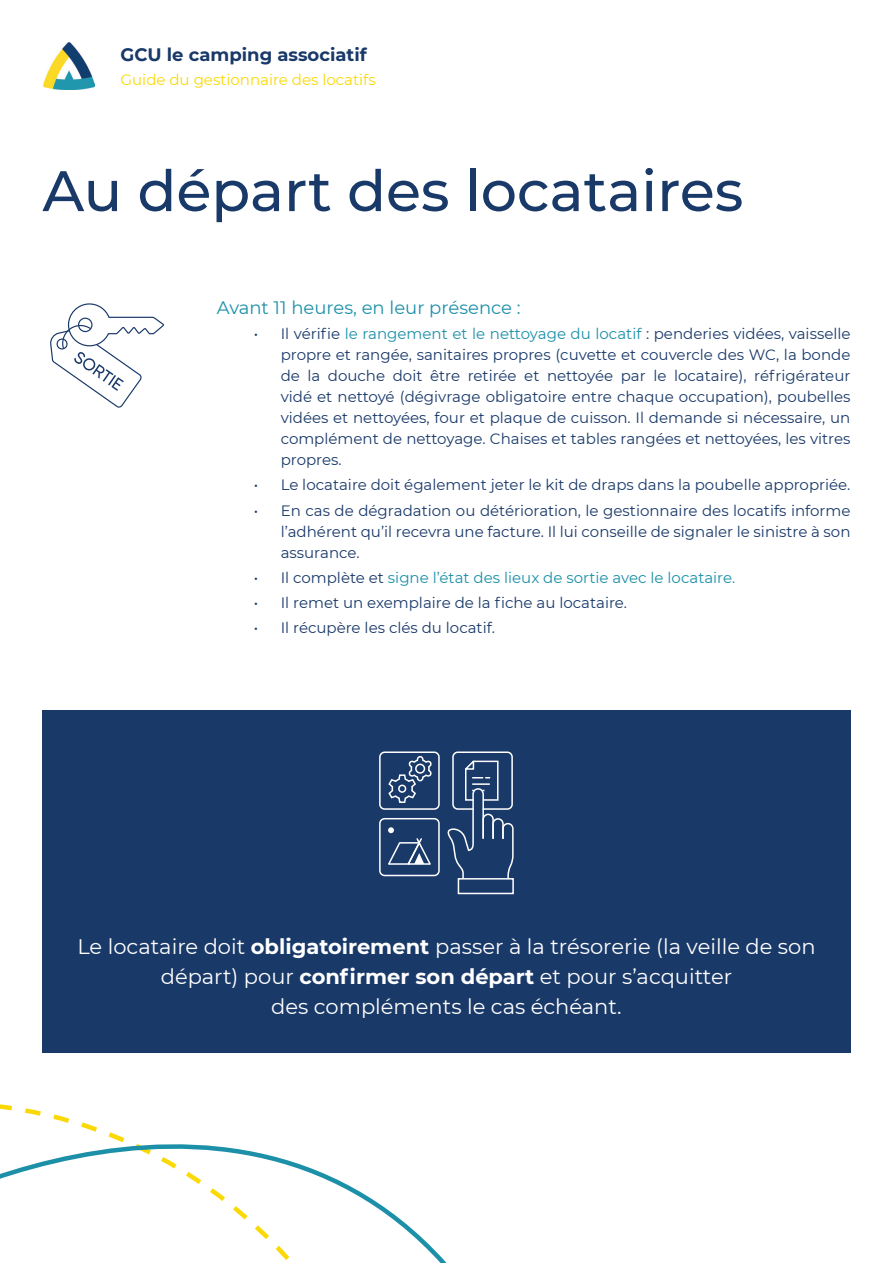
<style>
.page{position:relative;width:893px;height:1263px;background:#fff}
.page>*{position:absolute;margin:0;border:0;box-sizing:border-box;transform-origin:0 0}
.t1{font:500 57px "Montserrat";color:#193969}
.t2{font:21px/30px "Montserrat";color:#fff;text-align:center}
.t3{font:18px "Montserrat";color:#1c90a8}
.t4{font:700 18px "Montserrat";color:#193969}
.t5{font:15px/21px "Montserrat";color:#193969;text-align:justify}
.t6{font:15px "Montserrat";color:#1c90a8}
.t7{font:15px "Montserrat";color:#fad906}
.s1{color:#1c90a8}
.s2{color:#193969}
.s3{font-weight:700}
</style>
<div class="page">
<img style="left:43px;top:42px;width:51px;height:48px">
<svg style="left:50px;top:303px;width:114px;height:105px"></svg>
<div style="left:42px;top:710px;width:808px;height:342px;background:#193969"></div>
<svg style="left:0;top:1052px;width:481px;height:211px"></svg>
<div style="left:379px;top:751px;width:61px;height:59px;border:2px solid #fff;border-radius:5px"></div>
<div style="left:379px;top:818px;width:61px;height:58px;border:2px solid #fff;border-radius:5px"></div>
<div style="left:452px;top:751px;width:61px;height:59px;border:2px solid #fff;border-radius:5px"></div>
<div style="left:458px;top:878px;width:56px;height:16px;border:2px solid #fff"></div>
<svg style="left:388px;top:756px;width:44px;height:47px"></svg>
<div style="left:415px;top:764px;width:10px;height:10px;border:2px solid #fff;border-radius:50%"></div>
<svg style="left:447px;top:758px;width:67px;height:122px"></svg>
<svg style="left:388px;top:827px;width:43px;height:38px"></svg>
<p class="t4" style="left:121px;top:42px;width:248px">GCU le camping associatif</p>
<p class="t7" style="left:121px;top:70px;width:257px">Guide du gestionnaire des locatifs</p>
<h1 class="t1" style="left:42px;top:151px;width:702px">Au départ des locataires</h1>
<p class="t3" style="left:217px;top:295px;width:305px">Avant 11 heures, en leur présence :</p>
<p class="t5" style="left:281px;top:323px;width:571px;text-indent:-27px">• Il vérifie <span class="s1">le rangement et le nettoyage du locatif</span> : penderies vidées, vaisselle propre et rangée, sanitaires propres (cuvette et couvercle des WC, la bonde de la douche doit être retirée et nettoyée par le locataire), réfrigérateur vidé et nettoyé (dégivrage obligatoire entre chaque occupation), poubelles vidées et nettoyées, four et plaque de cuisson. Il demande si nécessaire, un complément de nettoyage. Chaises et tables rangées et nettoyées, les vitres propres.</p>
<p class="t5" style="left:254px;top:474px;width:598px">• Le locataire doit également jeter le kit de draps dans la poubelle appropriée.</p>
<p class="t5" style="left:281px;top:499px;width:571px;text-indent:-27px">• En cas de dégradation ou détérioration, le gestionnaire des locatifs informe l’adhérent qu’il recevra une facture. Il lui conseille de signaler le sinistre à son assurance.</p>
<p class="t6" style="left:254px;top:567px;width:483px"><span class="s2">• Il complète et</span> signe l’état des lieux de sortie avec le locataire.</p>
<p class="t5" style="left:254px;top:592px;width:375px">• Il remet un exemplaire de la fiche au locataire.</p>
<p class="t5" style="left:254px;top:617px;width:243px">• Il récupère les clés du locatif.</p>
<h2 class="t2" style="left:77px;top:931px;width:740px">Le locataire doit <span class="s3">obligatoirement</span> passer à la trésorerie (la veille de son départ) pour <span class="s3">confirmer son départ</span> et pour s’acquitter<br>des compléments le cas échéant.</h2>
</div>
